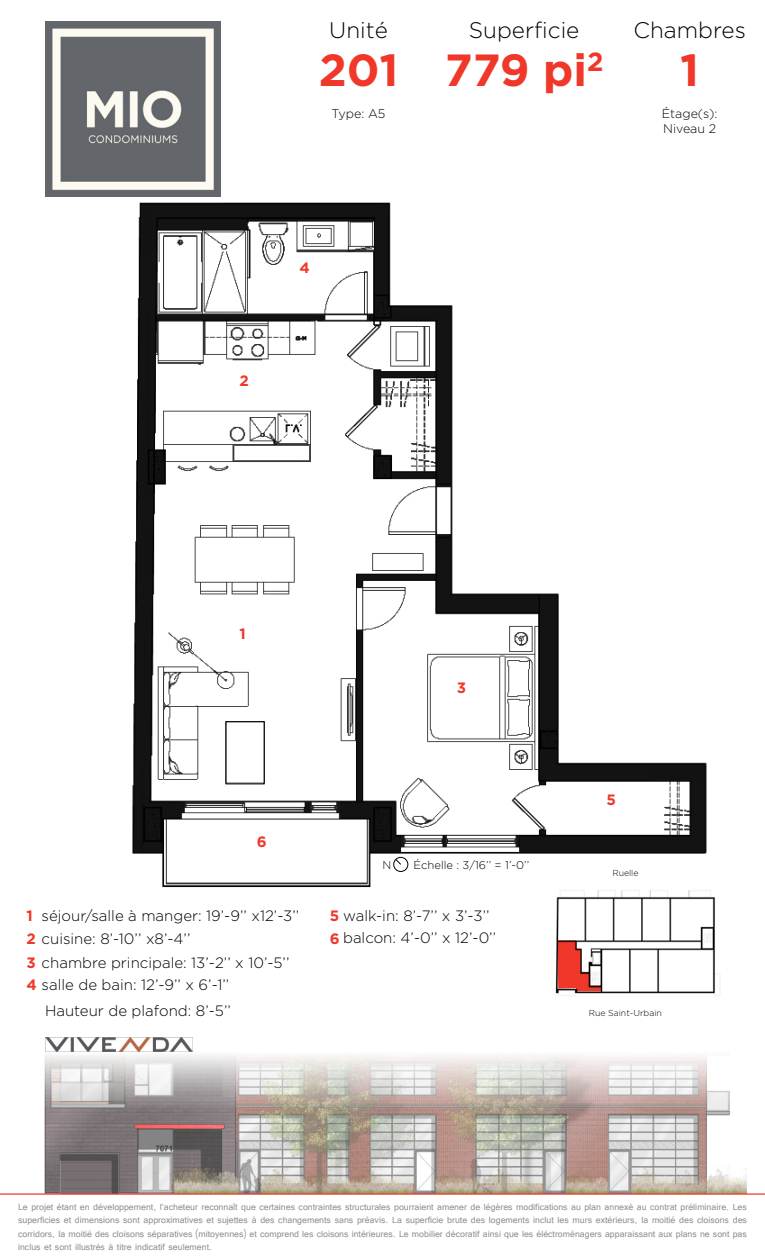
<style>
.page{position:relative;width:765px;height:1260px;background:#fff}
.page>*{position:absolute;margin:0;border:0;box-sizing:border-box;transform-origin:0 0}
.t1{font:700 45px "Gotham";color:#ef3829}
.t2{font:700 26.25px "Gotham";color:#ef3829}
.t3{font:300 22.5px "Gotham";color:#000}
.t4{font:300 15px "Gotham";color:#000}
.t5{font:700 15px "Gotham";color:#ef3829}
.t6{font:300 12.5px/15px "Gotham";color:#000}
.t7{font:11.25px/13.5px "Tunga";color:#8e9092;text-align:justify}
.t8{font:300 11.25px "Gotham";color:#000}
.t9{font:300 8.75px "Gotham";color:#000}
.s1{font-weight:700;color:#ef3829}
</style>
<div class="page">
<img style="left:132px;top:202px;width:575px;height:686px">
<img style="left:44px;top:1110px;width:703px;height:83px">
<hr style="left:0;top:1193px;width:765px;height:2px;background:#ef3829">
<img style="left:45px;top:21px;width:176px;height:176px">
<svg style="left:44px;top:1037px;width:686px;height:73px"></svg>
<img style="left:45px;top:1038px;width:147px;height:13px">
<svg style="left:602px;top:790px;width:17px;height:19px"></svg>
<img style="left:547px;top:879px;width:173px;height:117px">
<svg style="left:558px;top:940px;width:44px;height:51px"></svg>
<svg style="left:395px;top:858px;width:7px;height:8px"></svg>
<div style="left:393px;top:857px;width:15px;height:15px;border:1px solid #000;border-radius:50%"></div>
<h3 class="t3" style="left:329px;top:17px;width:60px">Unité</h3>
<h3 class="t3" style="left:469px;top:17px;width:112px">Superficie</h3>
<h3 class="t3" style="left:634px;top:17px;width:114px">Chambres</h3>
<h1 class="t1" style="left:319px;top:44px;width:81px">201</h1>
<p class="t6" style="left:332px;top:106px;width:55px">Type: A5</p>
<h3 class="t5" style="left:239px;top:372px;width:11px">2</h3>
<h3 class="t5" style="left:300px;top:259px;width:12px">4</h3>
<h2 class="t2" style="left:587px;top:47px;width:18px">2</h2>
<h1 class="t1" style="left:445px;top:44px;width:144px">779 pi</h1>
<h1 class="t1" style="left:680px;top:44px;width:20px">1</h1>
<p class="t6" style="left:662px;top:106px;width:57px">Étage(s):<br>Niveau 2</p>
<h3 class="t5" style="left:239px;top:625px;width:8px">1</h3>
<h3 class="t5" style="left:457px;top:679px;width:11px">3</h3>
<h3 class="t5" style="left:257px;top:833px;width:11px">6</h3>
<h3 class="t5" style="left:26px;top:907px;width:8px">1</h3>
<h3 class="t4" style="left:42px;top:907px;width:259px">séjour/salle à manger: 19’-9’’ x12’-3’’</h3>
<h3 class="t4" style="left:26px;top:931px;width:166px"><span class="s1">2</span> cuisine: 8’-10’’ x8’-4’’</h3>
<h3 class="t4" style="left:26px;top:954px;width:265px"><span class="s1">3</span> chambre principale: 13’-2’’ x 10’-5’’</h3>
<h3 class="t4" style="left:26px;top:977px;width:204px"><span class="s1">4</span> salle de bain: 12’-9’’ x 6’-1’’</h3>
<h3 class="t4" style="left:45px;top:1002px;width:187px">Hauteur de plafond: 8’-5’’</h3>
<p class="t8" style="left:382px;top:859px;width:10px">N</p>
<p class="t8" style="left:414px;top:858px;width:117px">Échelle : 3/16’’ = 1’-0’’</p>
<h3 class="t4" style="left:330px;top:907px;width:161px"><span class="s1">5</span> walk-in: 8’-7’’ x 3’-3’’</h3>
<h3 class="t4" style="left:330px;top:930px;width:168px"><span class="s1">6</span> balcon: 4’-0’’ x 12’-0’’</h3>
<h3 class="t5" style="left:607px;top:791px;width:11px">5</h3>
<p class="t9" style="left:612px;top:868px;width:28px">Ruelle</p>
<p class="t9" style="left:589px;top:1008px;width:75px">Rue Saint-Urbain</p>
<p class="t7" style="left:18px;top:1199px;width:730px">Le projet étant en développement, l’acheteur reconnaît que certaines contraintes structurales pourraient amener de légères modifications au plan annexé au contrat préliminaire. Les superficies et dimensions sont approximatives et sujettes à des changements sans préavis. La superficie brute des logements inclut les murs extérieurs, la moitié des cloisons des corridors, la moitié des cloisons séparatives (mitoyennes) et comprend les cloisons intérieures. Le mobilier décoratif ainsi que les éléctroménagers apparaissant aux plans ne sont pas inclus et sont illustrés à titre indicatif seulement.</p>
</div>
